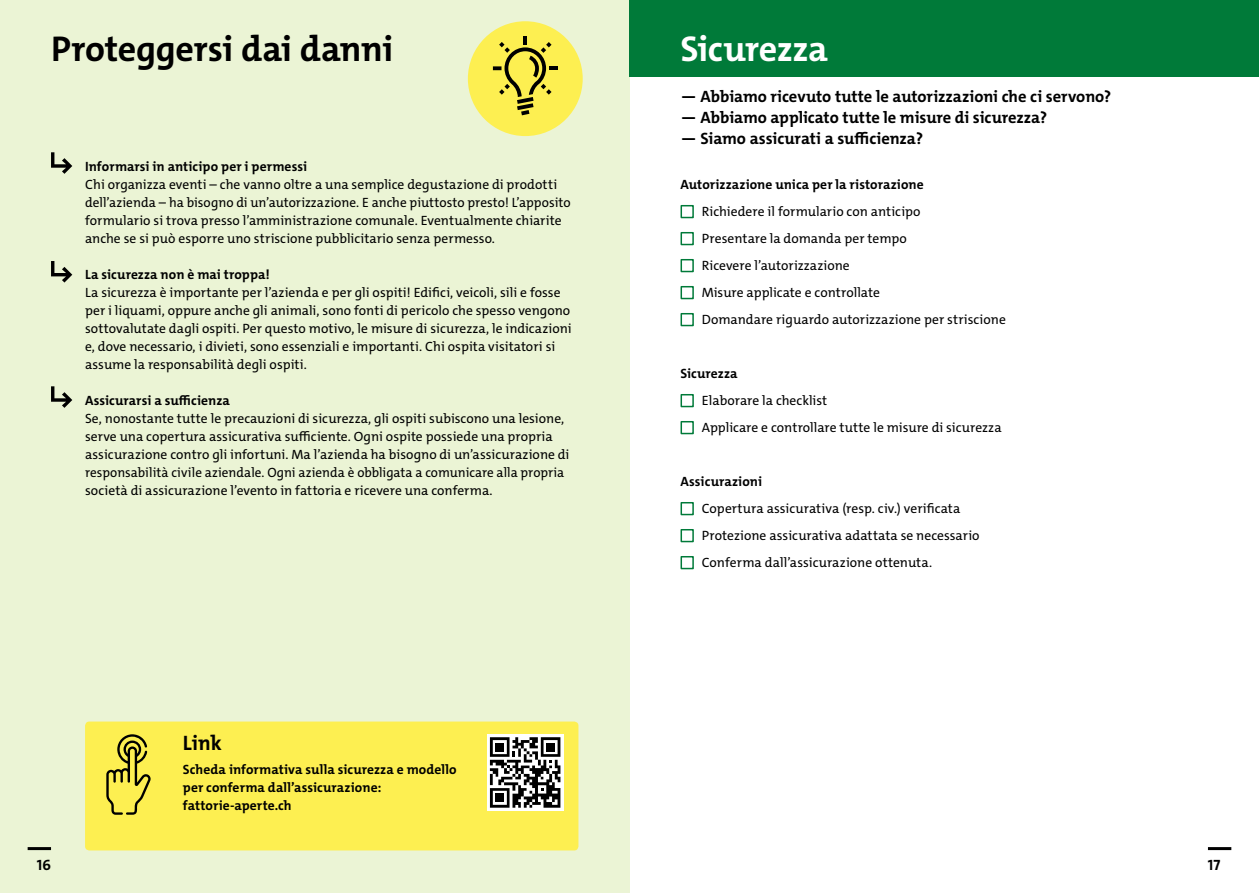
<style>
.page{position:relative;width:1259px;height:893px;background:#fff}
.page>*{position:absolute;margin:0;border:0;box-sizing:border-box;transform-origin:0 0}
.t1{font:700 36px "The Mix";letter-spacing:-.01em;color:#000}
.t2{font:700 36px "The Mix";letter-spacing:-.015em;color:#fff}
.t3{font:700 21px "The Mix";color:#000}
.t4{font:700 16.5px "The Mix";letter-spacing:-.005em;color:#000}
.t5{font:700 15px "The Mix";color:#000}
.t6{font:13.5px/18px "The Mix";color:#000}
.t7{font:700 13.5px/18px "The Mix";letter-spacing:.005em;color:#000}
</style>
<div class="page">
<div style="left:0;top:0;width:629px;height:893px;background:#ebf4d5"></div>
<div style="left:629px;top:0;width:630px;height:77px;background:#007a39"></div>
<div style="left:468px;top:21px;width:115px;height:115px;background:#fdef51;border-radius:50%"></div>
<svg style="left:493px;top:36px;width:64px;height:79px"></svg>
<hr style="left:28px;top:847px;width:23px;height:3px;background:#000">
<hr style="left:1208px;top:847px;width:23px;height:3px;background:#000">
<div style="left:680px;top:205px;width:14px;height:13px;border:2px solid #007a39"></div>
<div style="left:680px;top:232px;width:14px;height:13px;border:2px solid #007a39"></div>
<div style="left:680px;top:259px;width:14px;height:13px;border:2px solid #007a39"></div>
<div style="left:680px;top:286px;width:14px;height:13px;border:2px solid #007a39"></div>
<div style="left:680px;top:313px;width:14px;height:13px;border:2px solid #007a39"></div>
<div style="left:680px;top:394px;width:14px;height:13px;border:2px solid #007a39"></div>
<div style="left:680px;top:421px;width:14px;height:13px;border:2px solid #007a39"></div>
<div style="left:680px;top:502px;width:14px;height:13px;border:2px solid #007a39"></div>
<div style="left:680px;top:529px;width:14px;height:13px;border:2px solid #007a39"></div>
<div style="left:680px;top:556px;width:14px;height:13px;border:2px solid #007a39"></div>
<div style="left:85px;top:721px;width:493px;height:129px;background:#fdef51;border-radius:4px"></div>
<svg style="left:106px;top:734px;width:45px;height:81px"></svg>
<svg style="left:51px;top:152px;width:21px;height:22px"></svg>
<svg style="left:51px;top:261px;width:21px;height:22px"></svg>
<svg style="left:51px;top:386px;width:21px;height:22px"></svg>
<div style="left:487px;top:734px;width:76px;height:77px;background:linear-gradient(to bottom,#f7f7f7,#fafafa)"></div>
<svg style="left:490px;top:737px;width:70px;height:71px;background:#757575"></svg>
<h1 class="t1" style="left:51px;top:25px;width:343px">Proteggersi dai danni</h1>
<p class="t7" style="left:85px;top:158px;width:223px">Informarsi in anticipo per i permessi</p>
<p class="t6" style="left:85px;top:176px;width:487px">Chi organizza eventi – che vanno oltre a una semplice degustazione di prodotti dell’azienda – ha bisogno di un’autorizzazione. E anche piuttosto presto! L’apposito formulario si trova presso l’amministrazione comunale. Eventualmente chiarite anche se si può esporre uno striscione pubblicitario senza permesso.</p>
<p class="t7" style="left:85px;top:266px;width:186px">La sicurezza non è mai troppa!</p>
<p class="t6" style="left:85px;top:284px;width:488px">La sicurezza è importante per l’azienda e per gli ospiti! Edifici, veicoli, sili e fosse per i liquami, oppure anche gli animali, sono fonti di pericolo che spesso vengono sottovalutate dagli ospiti. Per questo motivo, le misure di sicurezza, le indicazioni e, dove necessario, i divieti, sono essenziali e importanti. Chi ospita visitatori si assume la responsabilità degli ospiti.</p>
<p class="t7" style="left:85px;top:392px;width:146px">Assicurarsi a sufficienza</p>
<p class="t6" style="left:85px;top:410px;width:486px">Se, nonostante tutte le precauzioni di sicurezza, gli ospiti subiscono una lesione, serve una copertura assicurativa sufficiente. Ogni ospite possiede una propria assicurazione contro gli infortuni. Ma l’azienda ha bisogno di un’assicurazione di responsabilità civile aziendale. Ogni azienda è obbligata a comunicare alla propria società di assicurazione l’evento in fattoria e ricevere una conferma.</p>
<h2 class="t3" style="left:183px;top:729px;width:41px">Link</h2>
<p class="t7" style="left:183px;top:761px;width:275px">Scheda informativa sulla sicurezza e modello per conferma dall’assicurazione: fattorie-aperte.ch</p>
<h1 class="t2" style="left:680px;top:25px;width:149px">Sicurezza</h1>
<p class="t4" style="left:680px;top:86px;width:432px">— Abbiamo ricevuto tutte le autorizzazioni che ci servono?</p>
<p class="t4" style="left:680px;top:107px;width:368px">— Abbiamo applicato tutte le misure di sicurezza?</p>
<p class="t4" style="left:680px;top:128px;width:244px">— Siamo assicurati a sufficienza?</p>
<p class="t7" style="left:680px;top:176px;width:245px">Autorizzazione unica per la ristorazione</p>
<p class="t6" style="left:702px;top:198px;width:305px;line-height:27px">Richiedere il formulario con anticipo<br>Presentare la domanda per tempo<br>Ricevere l’autorizzazione<br>Misure applicate e controllate<br>Domandare riguardo autorizzazione per striscione</p>
<p class="t7" style="left:680px;top:365px;width:59px">Sicurezza</p>
<p class="t6" style="left:702px;top:387px;width:301px;line-height:27px">Elaborare la checklist<br>Applicare e controllare tutte le misure di sicurezza</p>
<p class="t7" style="left:680px;top:473px;width:83px">Assicurazioni</p>
<p class="t6" style="left:702px;top:495px;width:279px;line-height:27px">Copertura assicurativa (resp. civ.) verificata<br>Protezione assicurativa adattata se necessario<br>Conferma dall’assicurazione ottenuta.</p>
<p class="t5" style="left:37px;top:855px;width:16px">16</p>
<p class="t5" style="left:1208px;top:855px;width:14px">17</p>
</div>
